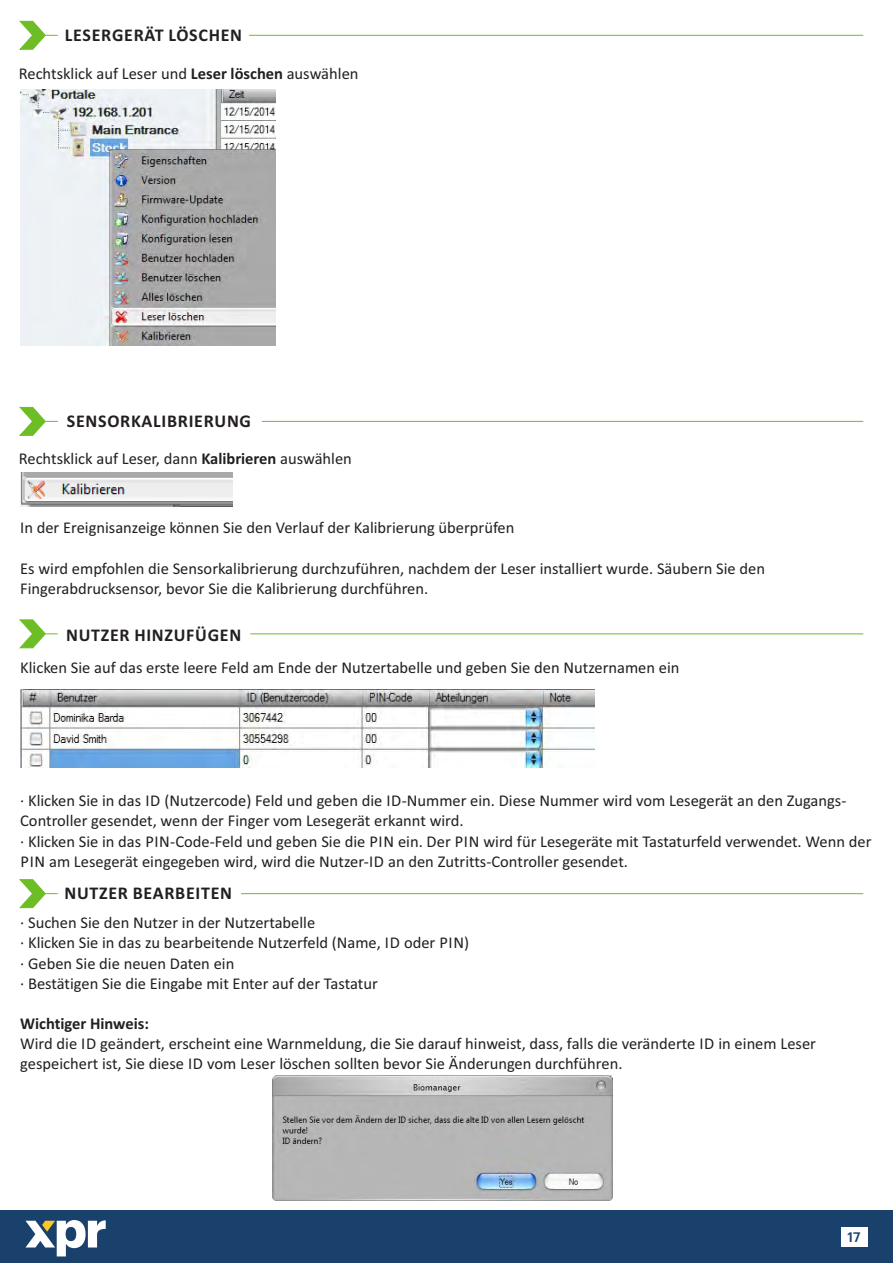
<style>
.page{position:relative;width:893px;height:1263px;background:#fff}
.page>*{position:absolute;margin:0;border:0;box-sizing:border-box;transform-origin:0 0}
.t1{font:700 18px "Calibri";letter-spacing:.04em;color:#231f20}
.t2{font:16.5px/20.1px "Calibri";color:#231f20}
.t3{font:700 16.5px "Calibri";color:#231f20}
.t4{font:500 13.5px "Graphik";color:#19416c}
.s1{font-weight:700}
</style>
<div class="page">
<hr style="left:45px;top:893px;width:818px;height:1px;background:#6dbd24">
<div style="left:58px;top:884px;width:183px;height:18px;background:#fff"></div>
<svg style="left:19px;top:879px;width:27px;height:29px"></svg>
<hr style="left:45px;top:633px;width:818px;height:1px;background:#6dbd24">
<div style="left:58px;top:624px;width:192px;height:19px;background:#fff"></div>
<svg style="left:19px;top:619px;width:27px;height:30px"></svg>
<hr style="left:45px;top:421px;width:818px;height:1px;background:#6dbd24">
<div style="left:58px;top:412px;width:203px;height:18px;background:#fff"></div>
<svg style="left:19px;top:406px;width:27px;height:30px"></svg>
<hr style="left:45px;top:35px;width:818px;height:1px;background:#6dbd24">
<div style="left:58px;top:26px;width:191px;height:18px;background:#fff"></div>
<svg style="left:19px;top:20px;width:27px;height:30px"></svg>
<img style="left:20px;top:90px;width:255px;height:255px">
<img style="left:20px;top:473px;width:213px;height:34px">
<img style="left:20px;top:689px;width:574px;height:78px">
<img style="left:273px;top:1075px;width:340px;height:125px">
<div style="left:0;top:1210px;width:893px;height:53px;background:#19416c"></div>
<svg style="left:26px;top:1220px;width:80px;height:36px"></svg>
<div style="left:841px;top:1227px;width:26px;height:19px;background:#fff"></div>
<p class="t1" style="left:65px;top:27px;width:179px">LESERGERÄT LÖSCHEN</p>
<p class="t2" style="left:19px;top:64px;width:341px">Rechtsklick auf Leser und <span class="s1">Leser löschen</span> auswählen</p>
<p class="t1" style="left:67px;top:414px;width:186px">SENSORKALIBRIERUNG</p>
<p class="t2" style="left:19px;top:450px;width:335px">Rechtsklick auf Leser, dann <span class="s1">Kalibrieren</span> auswählen</p>
<p class="t2" style="left:20px;top:519px;width:496px">In der Ereignisanzeige können Sie den Verlauf der Kalibrierung überprüfen</p>
<p class="t2" style="left:20px;top:559px;width:746px">Es wird empfohlen die Sensorkalibrierung durchzuführen, nachdem der Leser installiert wurde. Säubern Sie den<br>Fingerabdrucksensor, bevor Sie die Kalibrierung durchführen.</p>
<p class="t1" style="left:66px;top:627px;width:177px">NUTZER HINZUFÜGEN</p>
<p class="t2" style="left:20px;top:659px;width:661px">Klicken Sie auf das erste leere Feld am Ende der Nutzertabelle und geben Sie den Nutzernamen ein</p>
<p class="t2" style="left:20px;top:792px;width:853px">· Klicken Sie in das ID (Nutzercode) Feld und geben die ID-Nummer ein. Diese Nummer wird vom Lesegerät an den Zugangs-Controller gesendet, wenn der Finger vom Lesegerät erkannt wird.<br>· Klicken Sie in das PIN-Code-Feld und geben Sie die PIN ein. Der PIN wird für Lesegeräte mit Tastaturfeld verwendet. Wenn der PIN am Lesegerät eingegeben wird, wird die Nutzer-ID an den Zutritts-Controller gesendet.</p>
<p class="t1" style="left:64px;top:885px;width:169px">NUTZER BEARBEITEN</p>
<p class="t2" style="left:20px;top:914px;width:451px">· Suchen Sie den Nutzer in der Nutzertabelle<br>· Klicken Sie in das zu bearbeitende Nutzerfeld (Name, ID oder PIN) · Geben Sie die neuen Daten ein<br>· Bestätigen Sie die Eingabe mit Enter auf der Tastatur</p>
<p class="t3" style="left:20px;top:1017px;width:130px">Wichtiger Hinweis:</p>
<p class="t2" style="left:20px;top:1035px;width:797px">Wird die ID geändert, erscheint eine Warnmeldung, die Sie darauf hinweist, dass, falls die veränderte ID in einem Leser gespeichert ist, Sie diese ID vom Leser löschen sollten bevor Sie Änderungen durchführen.</p>
<p class="t4" style="left:847px;top:1230px;width:15px">17</p>
</div>
